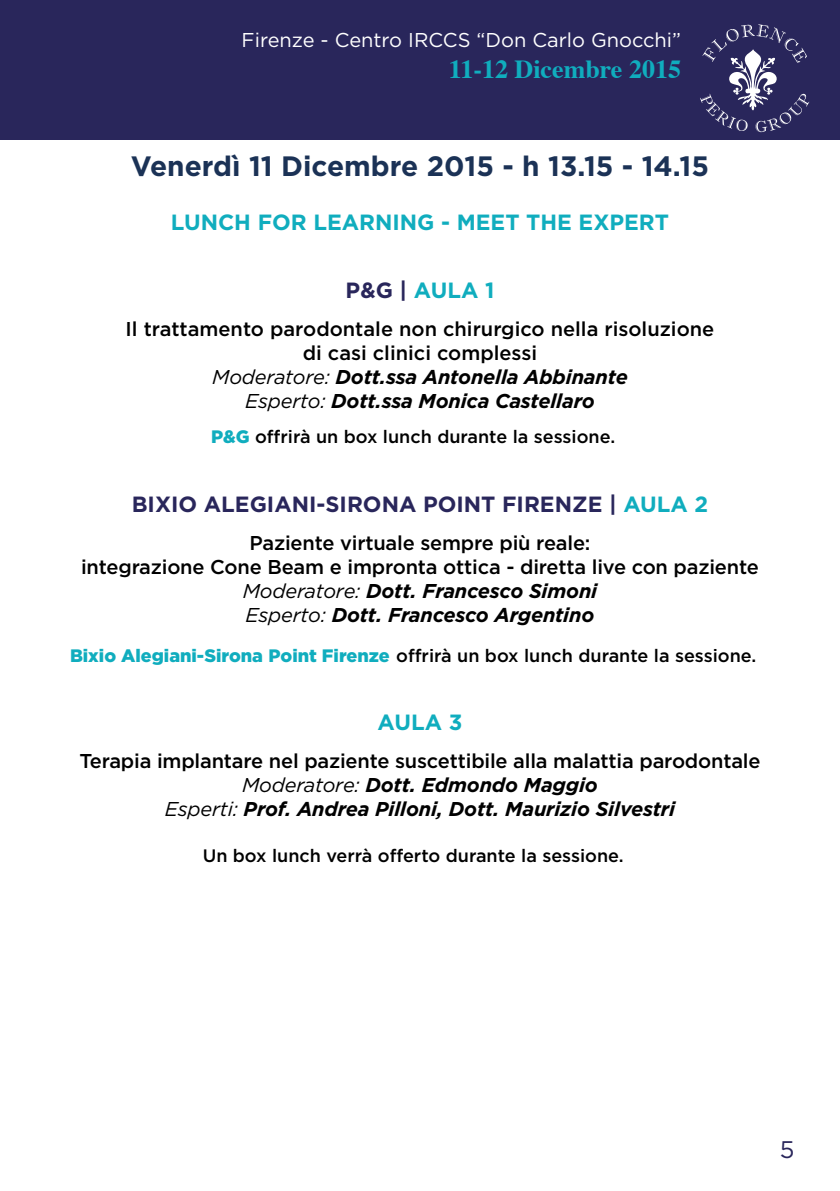
<style>
.page{position:relative;width:840px;height:1191px;background:#fff}
.page>*{position:absolute;margin:0;border:0;box-sizing:border-box;transform-origin:0 0}
.t1{font:700 28px "Gotham";color:#1b3256}
.t2{font:700 26px "Times";color:#10adbe}
.t3{font:24px "Gotham";color:#29265b}
.t4{font:700 22px "Gotham";color:#10adbe}
.t5{font:700 22px "Gotham";color:#29265b}
.t6{font:500 20px/24px "Gotham";letter-spacing:-.01em;color:#000;text-align:center}
.t7{font:20px "Gotham";color:#fff}
.t8{font:500 18px "Gotham";color:#000}
.s1{color:#29265b}
.s2{font-weight:400;font-style:italic}
.s3{font-weight:700;font-style:italic}
.s4{font-weight:900;color:#10adbe}
.s5{color:#10adbe}
</style>
<div class="page">
<div style="left:1px;top:0;width:838px;height:139px;background:#29265b"></div>
<svg style="left:700px;top:24px;width:108px;height:108px"></svg>
<p class="t7" style="left:241px;top:27px;width:440px">Firenze - Centro IRCCS “Don Carlo Gnocchi”</p>
<h2 class="t2" style="left:448px;top:44px;width:234px">11-12 Dicembre 2015</h2>
<h1 class="t1" style="left:131px;top:147px;width:579px">Venerdì 11 Dicembre 2015 - h 13.15 - 14.15</h1>
<p class="t4" style="left:171px;top:207px;width:499px">LUNCH FOR LEARNING - MEET THE EXPERT</p>
<p class="t4" style="left:345px;top:275px;width:150px"><span class="s1">P&amp;G |</span> AULA 1</p>
<p class="t6" style="left:125px;top:316px;width:590px">Il trattamento parodontale non chirurgico nella risoluzione di casi clinici complessi<br><span class="s2">Moderatore:</span> <span class="s3">Dott.ssa Antonella Abbinante<br></span><span class="s2">Esperto:</span> <span class="s3">Dott.ssa Monica Castellaro</span></p>
<p class="t8" style="left:211px;top:425px;width:405px"><span class="s4">P&amp;G</span> offrirà un box lunch durante la sessione.</p>
<p class="t5" style="left:132px;top:489px;width:577px">BIXIO ALEGIANI-SIRONA POINT FIRENZE | <span class="s5">AULA 2</span></p>
<p class="t6" style="left:81px;top:530px;width:678px">Paziente virtuale sempre più reale:<br>integrazione Cone Beam e impronta ottica - diretta live con paziente <span class="s2">Moderatore:</span> <span class="s3">Dott. Francesco Simoni<br></span><span class="s2">Esperto:</span> <span class="s3">Dott. Francesco Argentino</span></p>
<p class="t8" style="left:70px;top:644px;width:687px"><span class="s4">Bixio Alegiani-Sirona Point Firenze</span> offrirà un box lunch durante la sessione.</p>
<p class="t4" style="left:377px;top:707px;width:86px">AULA 3</p>
<p class="t6" style="left:79px;top:748px;width:682px">Terapia implantare nel paziente suscettibile alla malattia parodontale<br><span class="s2">Moderatore:</span> <span class="s3">Dott. Edmondo Maggio<br></span><span class="s2">Esperti:</span> <span class="s3">Prof. Andrea Pilloni, Dott. Maurizio Silvestri</span></p>
<p class="t8" style="left:202px;top:843px;width:422px">Un box lunch verrà offerto durante la sessione.</p>
<p class="t3" style="left:779px;top:1134px;width:16px">5</p>
</div>
